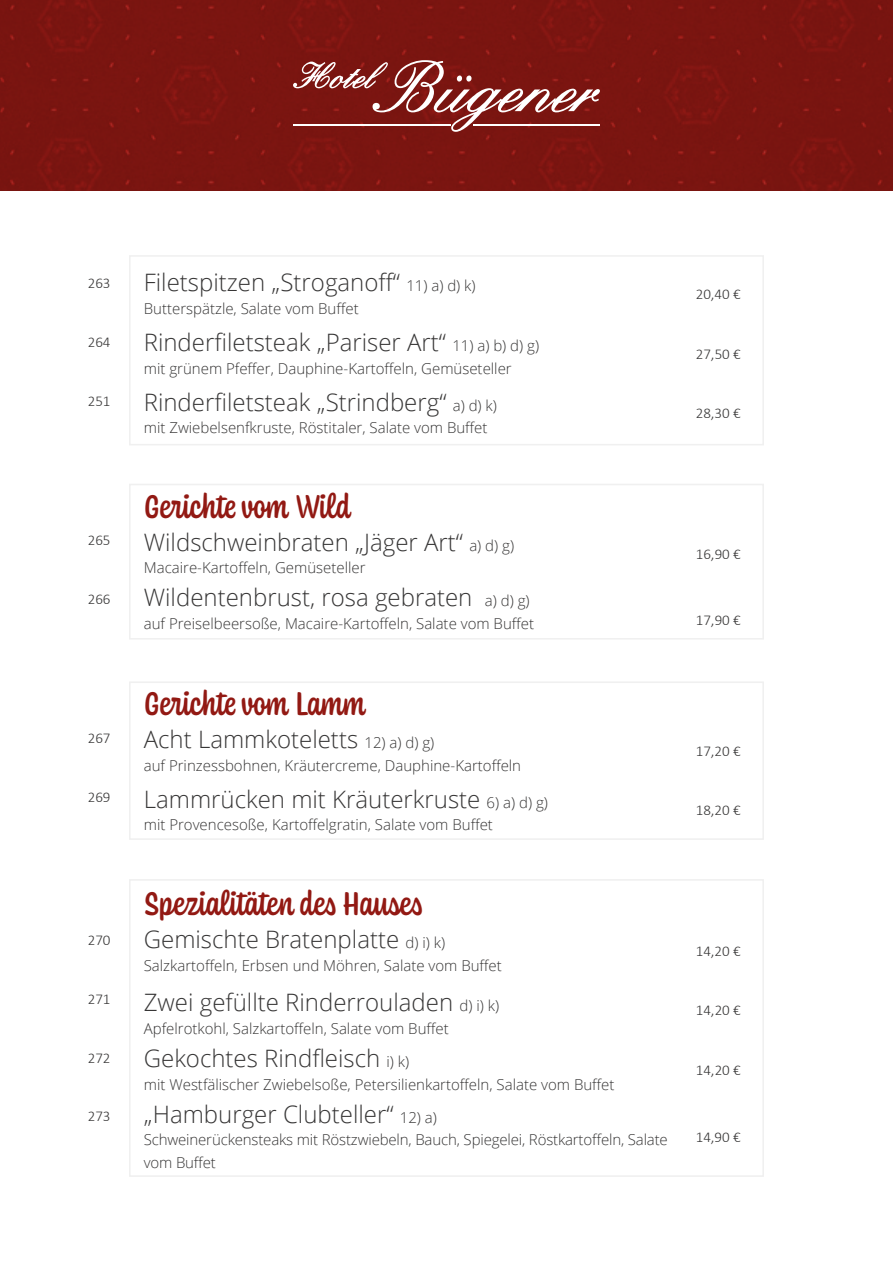
<style>
.page{position:relative;width:893px;height:1263px;background:#fff}
.page>*{position:absolute;margin:0;border:0;box-sizing:border-box;transform-origin:0 0}
.t1{font:500 34.5px "Coniferous";color:#921913}
.t2{font:300 24px "Open Sans";color:#373636}
.t3{font:300 15px/22.5px "Open Sans";color:#373636}
.t4{font:300 15px "Calibri";color:#373636}
.s1{font-size:15px}
</style>
<div class="page">
<div style="left:0;top:0;width:893px;height:190px;background:#7a1510"></div>
<svg style="left:293px;top:60px;width:307px;height:72px"></svg>
<hr style="left:293px;top:124px;width:158px;height:2px;background:#fff">
<hr style="left:473px;top:124px;width:127px;height:2px;background:#fff">
<div style="left:129px;top:255px;width:635px;height:190px;border:2px solid #f0f0f0"></div>
<div style="left:129px;top:484px;width:635px;height:155px;border:2px solid #f0f0f0"></div>
<div style="left:129px;top:681px;width:635px;height:159px;border:2px solid #f0f0f0"></div>
<div style="left:129px;top:879px;width:635px;height:298px;border:2px solid #f0f0f0"></div>
<p class="t4" style="left:88px;top:274px;width:24px">263</p>
<p class="t4" style="left:88px;top:333px;width:24px">264</p>
<p class="t4" style="left:88px;top:392px;width:24px">251</p>
<p class="t4" style="left:88px;top:530px;width:24px">265</p>
<p class="t4" style="left:88px;top:589px;width:24px">266</p>
<p class="t4" style="left:88px;top:728px;width:24px">267</p>
<p class="t4" style="left:88px;top:787px;width:24px">269</p>
<p class="t4" style="left:88px;top:930px;width:24px">270</p>
<p class="t4" style="left:88px;top:990px;width:24px">271</p>
<p class="t4" style="left:88px;top:1049px;width:24px">272</p>
<p class="t4" style="left:88px;top:1107px;width:24px">273</p>
<h2 class="t2" style="left:144px;top:266px;width:333px">Filetspitzen „Stroganoff“ <span class="s1">11) a) d) k)</span></h2>
<p class="t3" style="left:144px;top:297px;width:216px">Butterspätzle, Salate vom Buffet</p>
<h2 class="t2" style="left:144px;top:326px;width:397px">Rinderfiletsteak „Pariser Art“ <span class="s1">11) a) b) d) g)</span></h2>
<p class="t3" style="left:144px;top:356px;width:369px">mit grünem Pfeffer, Dauphine-Kartoffeln, Gemüseteller</p>
<h2 class="t2" style="left:144px;top:385px;width:355px">Rinderfiletsteak „Strindberg“ <span class="s1">a) d) k)</span></h2>
<p class="t3" style="left:144px;top:416px;width:345px">mit Zwiebelsenfkruste, Röstitaler, Salate vom Buffet</p>
<h1 class="t1" style="left:144px;top:482px;width:209px">Gerichte vom Wild</h1>
<h2 class="t2" style="left:144px;top:526px;width:372px">Wildschweinbraten „Jäger Art“ <span class="s1">a) d) g)</span></h2>
<p class="t3" style="left:144px;top:556px;width:223px">Macaire-Kartoffeln, Gemüseteller</p>
<p class="t4" style="left:696px;top:285px;width:47px">20,40 €</p>
<p class="t4" style="left:696px;top:344px;width:47px">27,50 €</p>
<p class="t4" style="left:696px;top:404px;width:47px">28,30 €</p>
<p class="t4" style="left:696px;top:544px;width:47px">16,90 €</p>
<h2 class="t2" style="left:144px;top:581px;width:387px">Wildentenbrust, rosa gebraten <span class="s1">a) d) g)</span></h2>
<p class="t3" style="left:144px;top:612px;width:392px">auf Preiselbeersoße, Macaire-Kartoffeln, Salate vom Buffet</p>
<p class="t4" style="left:696px;top:611px;width:47px">17,90 €</p>
<h1 class="t1" style="left:144px;top:680px;width:223px">Gerichte vom Lamm</h1>
<h2 class="t2" style="left:144px;top:723px;width:292px">Acht Lammkoteletts <span class="s1">12) a) d) g)</span></h2>
<p class="t3" style="left:144px;top:753px;width:379px">auf Prinzessbohnen, Kräutercreme, Dauphine-Kartoffeln</p>
<h2 class="t2" style="left:144px;top:782px;width:406px">Lammrücken mit Kräuterkruste <span class="s1">6) a) d) g)</span></h2>
<p class="t3" style="left:144px;top:813px;width:351px">mit Provencesoße, Kartoffelgratin, Salate vom Buffet</p>
<h1 class="t1" style="left:144px;top:879px;width:280px">Spezialitäten des Hauses</h1>
<h2 class="t2" style="left:144px;top:923px;width:303px">Gemischte Bratenplatte <span class="s1">d) i) k)</span></h2>
<p class="t3" style="left:144px;top:953px;width:360px">Salzkartoffeln, Erbsen und Möhren, Salate vom Buffet</p>
<h2 class="t2" style="left:144px;top:986px;width:357px">Zwei gefüllte Rinderrouladen <span class="s1">d) i) k)</span></h2>
<p class="t3" style="left:144px;top:1017px;width:306px">Apfelrotkohl, Salzkartoffeln, Salate vom Buffet</p>
<h2 class="t2" style="left:144px;top:1042px;width:267px">Gekochtes Rindfleisch <span class="s1">i) k)</span></h2>
<p class="t3" style="left:144px;top:1072px;width:472px">mit Westfälischer Zwiebelsoße, Petersilienkartoffeln, Salate vom Buffet</p>
<p class="t4" style="left:696px;top:741px;width:47px">17,20 €</p>
<p class="t4" style="left:696px;top:801px;width:47px">18,20 €</p>
<p class="t4" style="left:696px;top:941px;width:47px">14,20 €</p>
<p class="t4" style="left:696px;top:1001px;width:47px">14,20 €</p>
<p class="t4" style="left:696px;top:1060px;width:47px">14,20 €</p>
<h2 class="t2" style="left:144px;top:1097px;width:295px">„Hamburger Clubteller“ <span class="s1">12) a)</span></h2>
<p class="t3" style="left:144px;top:1128px;width:525px">Schweinerückensteaks mit Röstzwiebeln, Bauch, Spiegelei, Röstkartoffeln, Salate vom Buffet</p>
<p class="t4" style="left:696px;top:1127px;width:47px">14,90 €</p>
</div>
